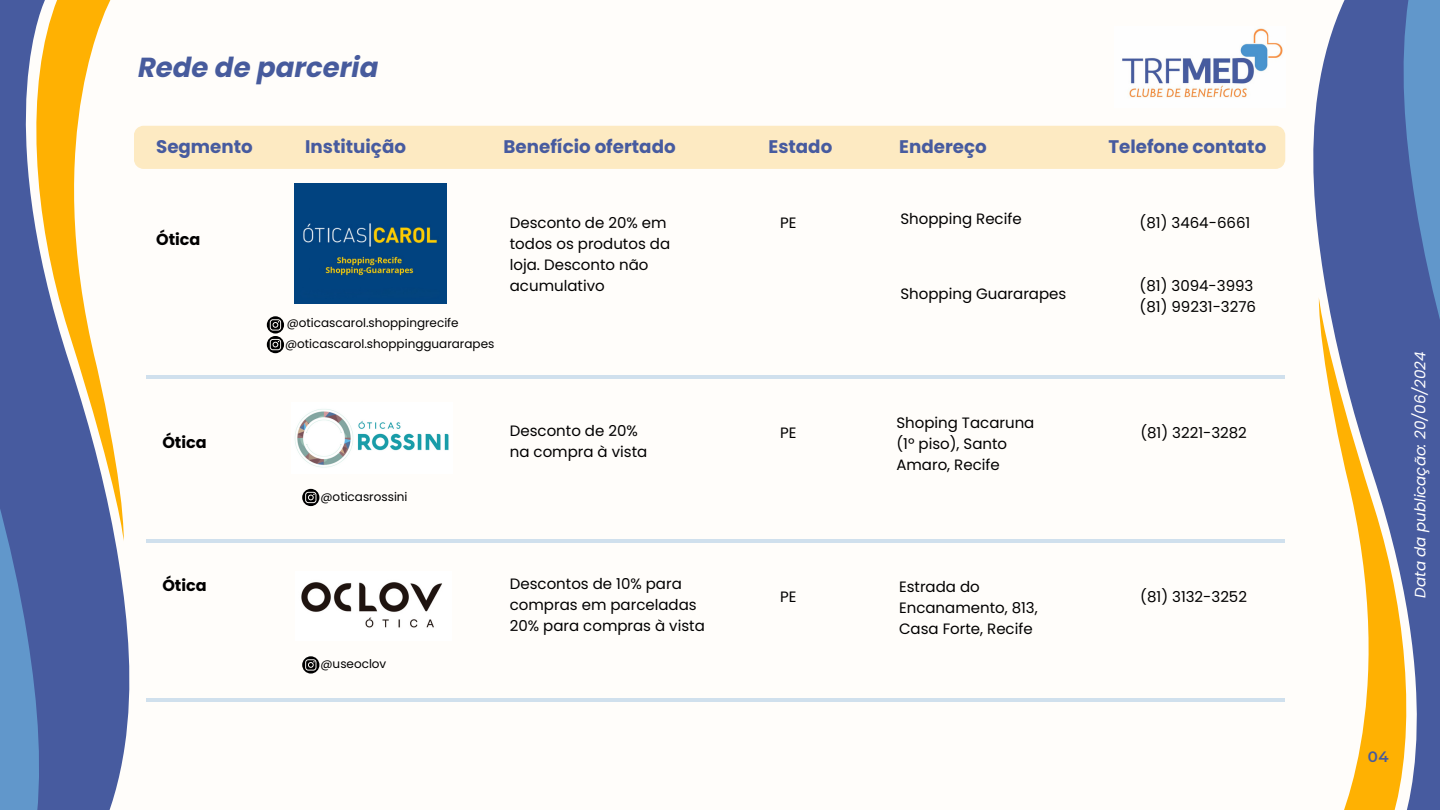
<style>
.page{position:relative;width:1440px;height:810px;background:#fffdfa}
.page>*{position:absolute;margin:0;border:0;box-sizing:border-box;transform-origin:0 0}
.t1{font:italic 700 27.5px "Poppins";color:#475b9d}
.t2{font:700 18.2px "Poppins";color:#475b9f}
.t3{font:700 16px "Poppins";color:#000}
.t4{font:15px/21px "Poppins";color:#000}
.t5{font:italic 15px "Poppins";color:#fff}
.t6{font:600 15px "Montserrat";color:#475b9d}
.t7{font:12px "Poppins";color:#000}
</style>
<div class="page">
<div style="left:134px;top:126px;width:1151px;height:43px;background:#fdeac2"></div>
<img style="left:1122px;top:28px;width:161px;height:70px">
<svg style="left:0;top:0;width:130px;height:810px;background:#5f70aa"></svg>
<svg style="left:0;top:496px;width:44px;height:314px;background:#5780ba"></svg>
<svg style="left:23px;top:0;width:101px;height:542px"></svg>
<svg style="left:1313px;top:0;width:127px;height:810px;fill:#475b9f"></svg>
<svg style="left:1399px;top:0;width:41px;height:343px;background:#5780ba"></svg>
<svg style="left:1319px;top:297px;width:100px;height:513px"></svg>
<hr style="left:146px;top:375px;width:1139px;height:3px;background:#d0e0ed">
<hr style="left:146px;top:698px;width:1139px;height:4px;background:#d0e0ed">
<img style="left:294px;top:409px;width:155px;height:59px">
<hr style="left:146px;top:539px;width:1139px;height:4px;background:#d0e0ed">
<svg style="left:302px;top:656px;width:17px;height:18px"></svg>
<svg style="left:302px;top:489px;width:17px;height:17px"></svg>
<img style="left:301px;top:582px;width:141px;height:46px">
<img style="left:294px;top:183px;width:153px;height:120px">
<svg style="left:267px;top:316px;width:17px;height:37px"></svg>
<p class="t1" style="left:138px;top:48px;width:242px">Rede de parceria</p>
<h2 class="t2" style="left:156px;top:134px;width:98px">Segmento</h2>
<h2 class="t2" style="left:305px;top:134px;width:102px">Instituição</h2>
<h2 class="t2" style="left:504px;top:134px;width:174px">Benefício ofertado</h2>
<h2 class="t2" style="left:768px;top:134px;width:65px">Estado</h2>
<h4 class="t2" style="left:899px;top:134px;width:89px">Endereço</h4>
<h2 class="t2" style="left:1108px;top:134px;width:159px">Telefone contato</h2>
<h5 class="t3" style="left:156px;top:228px;width:46px">Ótica</h5>
<p class="t3" style="left:162px;top:432px;width:46px">Ótica</p>
<p class="t3" style="left:162px;top:574px;width:46px">Ótica</p>
<h3 class="t7" style="left:287px;top:314px;width:173px">@oticascarol.shoppingrecife</h3>
<h5 class="t7" style="left:285px;top:336px;width:211px">@oticascarol.shoppingguararapes</h5>
<p class="t4" style="left:510px;top:212px;width:162px">Desconto de 20% em todos os produtos da loja. Desconto não acumulativo</p>
<p class="t4" style="left:901px;top:208px;width:123px">Shopping Recife</p>
<p class="t4" style="left:901px;top:283px;width:167px">Shopping Guararapes</p>
<h5 class="t4" style="left:780px;top:212px;width:18px">PE</h5>
<p class="t4" style="left:1140px;top:212px;width:112px">(81) 3464-6661</p>
<h3 class="t4" style="left:1140px;top:275px;width:118px">(81) 3094-3993 (81) 99231-3276</h3>
<p class="t7" style="left:320px;top:489px;width:89px">@oticasrossini</p>
<h5 class="t4" style="left:510px;top:421px;width:139px">Desconto de 20% na compra à vista</h5>
<h5 class="t4" style="left:896px;top:412px;width:140px">Shoping Tacaruna (1º piso), Santo<br>Amaro, Recife</h5>
<h4 class="t4" style="left:1140px;top:422px;width:108px">(81) 3221-3282</h4>
<h5 class="t4" style="left:780px;top:422px;width:18px">PE</h5>
<h4 class="t7" style="left:320px;top:655px;width:67px">@useoclov</h4>
<h3 class="t4" style="left:510px;top:573px;width:196px">Descontos de 10% para compras em parceladas<br>20% para compras à vista</h3>
<h5 class="t4" style="left:1140px;top:586px;width:108px">(81) 3132-3252</h5>
<h5 class="t4" style="left:899px;top:576px;width:140px">Estrada do<br>Encanamento, 813,<br>Casa Forte, Recife</h5>
<p class="t4" style="left:780px;top:586px;width:18px">PE</p>
<h5 class="t5" style="left:1410px;top:598px;width:247px;rotate:-90deg">Data da publicação: 20/06/2024</h5>
<h5 class="t6" style="left:1368px;top:747px;width:22px">04</h5>
</div>
